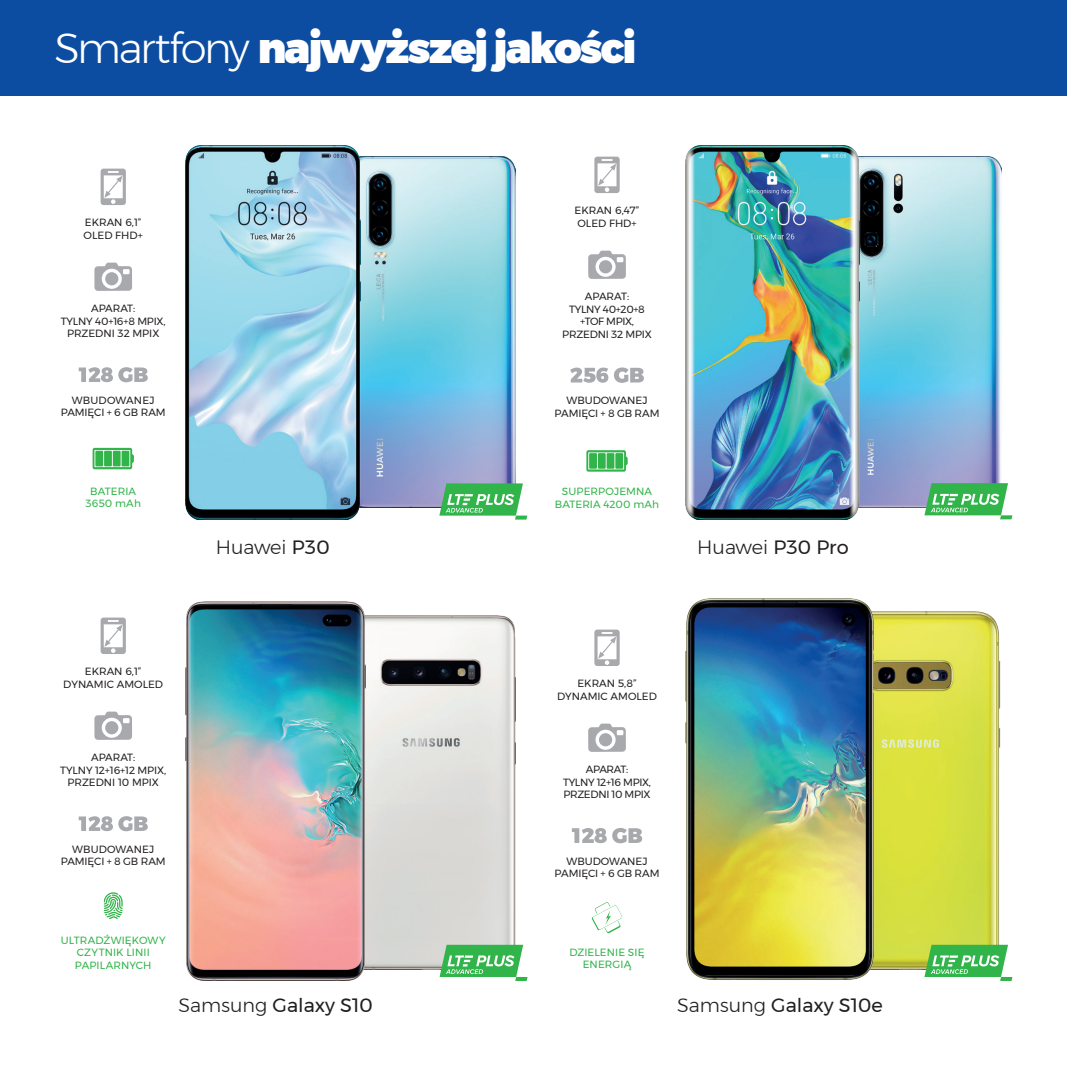
<style>
.page{position:relative;width:1067px;height:1067px;background:#fff}
.page>*{position:absolute;margin:0;border:0;box-sizing:border-box;transform-origin:0 0}
.t1{font:900 42px "Montserrat";letter-spacing:-.045em;color:#fff}
.t2{font:19.25px "Montserrat";color:#231f20}
.t3{font:300 19.25px "Montserrat";color:#231f20}
.t4{font:10.5px/12.6px "Montserrat";letter-spacing:-.005em;color:#231f20;text-align:center}
.t5{font:10.5px/12.6px "Montserrat";letter-spacing:.01em;color:#31b44a;text-align:center}
.t6{font:10.5px/12.6px "Montserrat";letter-spacing:-.025em;color:#231f20;text-align:center}
.t7{font:10.5px/12.6px "Montserrat";letter-spacing:-.03em;color:#231f20;text-align:center}
.s1{font-weight:300}
.s2{font-weight:400}
</style>
<div class="page">
<img style="left:874px;top:611px;width:127px;height:358px">
<img style="left:860px;top:157px;width:141px;height:351px">
<img style="left:366px;top:615px;width:149px;height:354px">
<img style="left:360px;top:157px;width:155px;height:350px">
<svg style="left:101px;top:169px;width:25px;height:36px"></svg>
<svg style="left:94px;top:262px;width:38px;height:29px"></svg>
<div style="left:105px;top:272px;width:13px;height:13px;background:#a8a9ad;border-radius:50%"></div>
<svg style="left:79px;top:367px;width:69px;height:15px"></svg>
<svg style="left:93px;top:448px;width:41px;height:21px"></svg>
<div style="left:95px;top:451px;width:8px;height:15px;background:#31b44a"></div>
<div style="left:113px;top:451px;width:8px;height:15px;background:#31b44a"></div>
<div style="left:104px;top:451px;width:8px;height:15px;background:#31b44a"></div>
<div style="left:121px;top:451px;width:8px;height:15px;background:#31b44a"></div>
<svg style="left:594px;top:157px;width:25px;height:36px"></svg>
<svg style="left:588px;top:251px;width:38px;height:28px"></svg>
<div style="left:599px;top:260px;width:13px;height:13px;background:#a8a9ad;border-radius:50%"></div>
<svg style="left:570px;top:367px;width:74px;height:16px"></svg>
<svg style="left:586px;top:450px;width:41px;height:21px"></svg>
<div style="left:589px;top:453px;width:8px;height:16px;background:#31b44a"></div>
<div style="left:606px;top:453px;width:8px;height:16px;background:#31b44a"></div>
<div style="left:598px;top:453px;width:7px;height:16px;background:#31b44a"></div>
<div style="left:615px;top:453px;width:8px;height:16px;background:#31b44a"></div>
<svg style="left:101px;top:617px;width:25px;height:37px"></svg>
<svg style="left:94px;top:711px;width:38px;height:29px"></svg>
<div style="left:105px;top:721px;width:13px;height:13px;background:#a8a9ad;border-radius:50%"></div>
<svg style="left:79px;top:816px;width:69px;height:15px"></svg>
<svg style="left:104px;top:892px;width:19px;height:27px"></svg>
<svg style="left:594px;top:629px;width:25px;height:37px"></svg>
<svg style="left:588px;top:723px;width:38px;height:29px"></svg>
<div style="left:599px;top:733px;width:13px;height:13px;background:#a8a9ad;border-radius:50%"></div>
<svg style="left:572px;top:828px;width:70px;height:15px"></svg>
<svg style="left:591px;top:902px;width:32px;height:31px"></svg>
<svg style="left:924px;top:483px;width:88px;height:36px"></svg>
<svg style="left:439px;top:483px;width:88px;height:36px"></svg>
<svg style="left:439px;top:944px;width:88px;height:37px"></svg>
<svg style="left:924px;top:944px;width:88px;height:37px"></svg>
<div style="left:0;top:0;width:1067px;height:95px;background:#0d4da1"></div>
<img style="left:685px;top:145px;width:175px;height:374px">
<img style="left:185px;top:145px;width:175px;height:374px">
<img style="left:185px;top:601px;width:181px;height:380px">
<img style="left:685px;top:598px;width:189px;height:382px">
<h1 class="t1" style="left:55px;top:14px;width:583px"><span class="s1">Smartfony</span> najwyższej jakości</h1>
<p class="t4" style="left:84px;top:216px;width:61px;text-align:left">EKRAN 6,1”<br>OLED FHD+</p>
<p class="t4" style="left:61px;top:302px;width:106px">APARAT:<br>TYLNY 40+16+8 MPIX,<br>PRZEDNI 32 MPIX</p>
<p class="t4" style="left:61px;top:393px;width:106px">WBUDOWANEJ<br>PAMIĘCI + 6 GB RAM</p>
<p class="t5" style="left:85px;top:485px;width:57px">BATERIA<br>3650 mAh</p>
<p class="t4" style="left:574px;top:204px;width:66px;text-align:left">EKRAN 6,47”<br>OLED FHD+</p>
<p class="t6" style="left:562px;top:290px;width:91px">APARAT:<br>TYLNY 40+20+8 +TOF MPIX,<br>PRZEDNI 32 MPIX</p>
<p class="t4" style="left:554px;top:394px;width:106px">WBUDOWANEJ<br>PAMIĘCI + 8 GB RAM</p>
<p class="t5" style="left:555px;top:485px;width:106px">SUPERPOJEMNA<br>BATERIA 4200 mAh</p>
<h2 class="t3" style="left:216px;top:532px;width:116px">Huawei <span class="s2">P30</span></h2>
<h2 class="t3" style="left:697px;top:532px;width:153px">Huawei <span class="s2">P30 Pro</span></h2>
<p class="t4" style="left:63px;top:665px;width:101px">EKRAN 6,1”<br>DYNAMIC AMOLED</p>
<p class="t4" style="left:60px;top:751px;width:107px">APARAT:<br>TYLNY 12+16+12 MPIX,<br>PRZEDNI 10 MPIX</p>
<p class="t4" style="left:61px;top:842px;width:106px">WBUDOWANEJ<br>PAMIĘCI + 8 GB RAM</p>
<p class="t4" style="left:557px;top:677px;width:101px">EKRAN 5,8”<br>DYNAMIC AMOLED</p>
<p class="t7" style="left:563px;top:763px;width:89px">APARAT:<br>TYLNY 12+16 MPIX,<br>PRZEDNI 10 MPIX</p>
<p class="t4" style="left:554px;top:854px;width:106px">WBUDOWANEJ<br>PAMIĘCI + 6 GB RAM</p>
<p class="t5" style="left:61px;top:933px;width:106px">ULTRADŹWIĘKOWY<br>CZYTNIK LINII<br>PAPILARNYCH</p>
<p class="t5" style="left:569px;top:945px;width:76px">DZIELENIE SIĘ<br>ENERGIĄ</p>
<h2 class="t2" style="left:178px;top:990px;width:196px"><span class="s1">Samsung</span> Galaxy S10</h2>
<h2 class="t2" style="left:677px;top:990px;width:207px"><span class="s1">Samsung</span> Galaxy S10e</h2>
</div>
